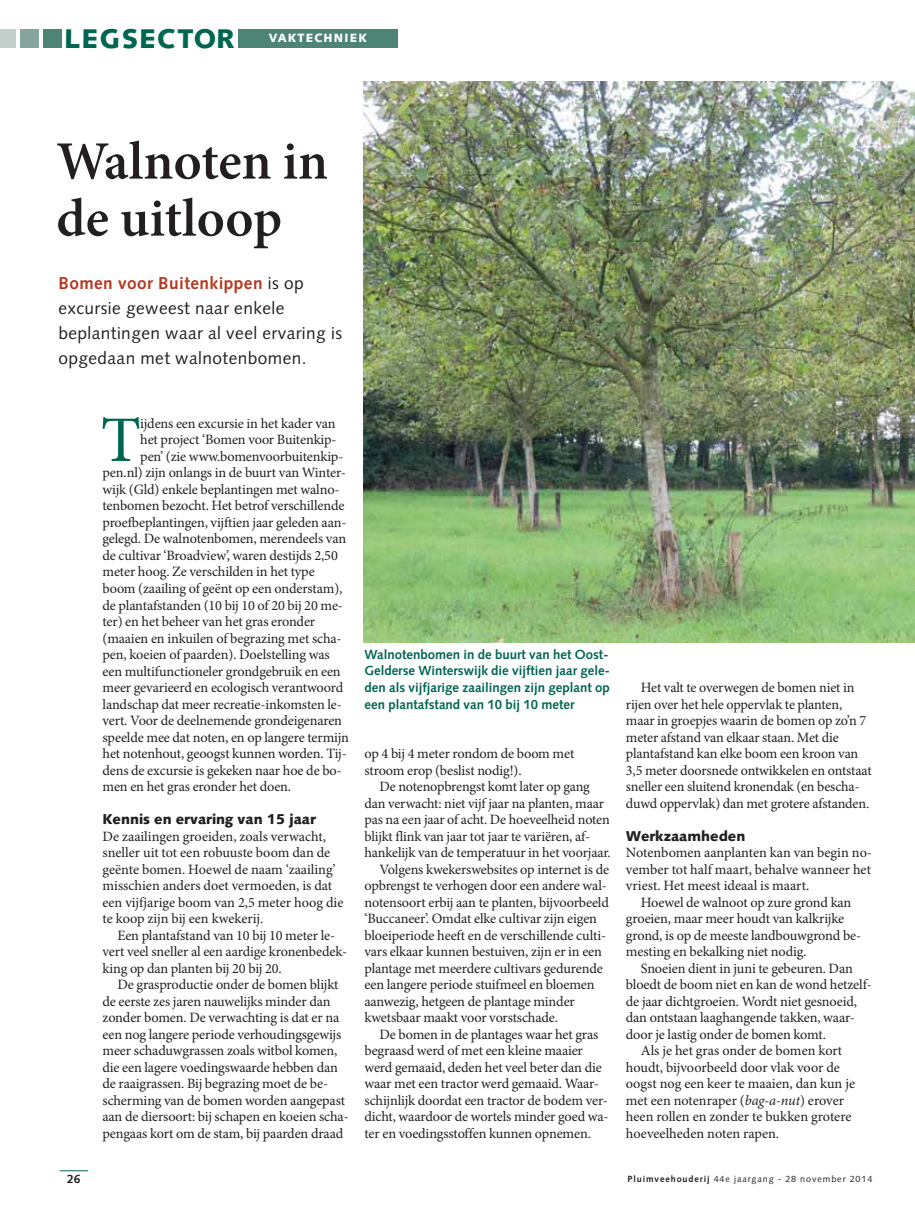
<style>
.page{position:relative;width:915px;height:1212px;background:#fff}
.page>*{position:absolute;margin:0;border:0;box-sizing:border-box;transform-origin:0 0}
.t1{font:64.95px "Minion Pro";color:#006651}
.t2{font:600 54px/57px "Minion Pro";color:#231f20}
.t3{font:900 27px "Syntax LT Std";letter-spacing:.035em;color:#006651}
.t4{font:17.25px/24.8px "Syntax LT Std";letter-spacing:.025em;color:#231f20}
.t5{font:14.25px/16.5px "Minion Pro";letter-spacing:-.01em;color:#231f20}
.t6{font:900 14.25px "Syntax LT Std";color:#231f20}
.t7{font:700 13.2px/16.5px "Syntax LT Std";color:#006651;text-align:justify}
.t8{font:900 12px "Syntax LT Std";letter-spacing:.1em;color:#fff}
.t9{font:700 12px "Syntax LT Std";color:#231f20}
.t10{font:9px "Syntax LT Std";letter-spacing:.1em;color:#231f20}
.s1{font-weight:700;color:#b5391e}
.s2{font-style:italic}
.s3{font-weight:700}
</style>
<div class="page">
<div style="left:238px;top:29px;width:159px;height:19px;background:#4d8476"></div>
<div style="left:43px;top:29px;width:19px;height:19px;background:#4d8476"></div>
<div style="left:20px;top:29px;width:19px;height:19px;background:#86a59c"></div>
<div style="left:0;top:29px;width:16px;height:19px;background:#c2cfcb"></div>
<svg style="left:59px;top:1170px;width:29px;height:1px"></svg>
<img style="left:363px;top:81px;width:551px;height:561px">
<h3 class="t3" style="left:64px;top:26px;width:172px">LEGSECTOR</h3>
<p class="t8" style="left:269px;top:32px;width:100px">VAKTECHNIEK</p>
<h2 class="t2" style="left:56px;top:131px;width:273px">Walnoten in de uitloop</h2>
<p class="t4" style="left:58px;top:272px;width:285px"><span class="s1">Bomen voor Buitenkippen</span> is op excursie geweest naar enkele beplantingen waar al veel ervaring is opgedaan met walnotenbomen.</p>
<h1 class="t1" style="left:101px;top:415px;width:42px">T</h1>
<p class="t5" style="left:140px;top:416px;width:197px">ijdens een excursie in het kader van</p>
<p class="t5" style="left:140px;top:433px;width:198px">het project ‘Bomen voor Buitenkip-</p>
<p class="t5" style="left:140px;top:449px;width:204px">pen’ (zie www.bomenvoorbuitenkip-</p>
<p class="t5" style="left:102px;top:466px;width:245px">pen.nl) zijn onlangs in de buurt van Winter-</p>
<p class="t5" style="left:102px;top:482px;width:238px">wijk (Gld) enkele beplantingen met walno-</p>
<p class="t5" style="left:102px;top:499px;width:243px">tenbomen bezocht. Het betrof verschillende</p>
<p class="t5" style="left:102px;top:515px;width:245px">proefbeplantingen, vijftien jaar geleden aan-</p>
<p class="t5" style="left:102px;top:532px;width:245px">gelegd. De walnotenbomen, merendeels van</p>
<p class="t5" style="left:102px;top:548px;width:237px">de cultivar ‘Broadview’, waren destijds 2,50</p>
<p class="t5" style="left:102px;top:565px;width:214px">meter hoog. Ze verschilden in het type</p>
<p class="t5" style="left:102px;top:581px;width:241px">boom (zaailing of geënt op een onderstam),</p>
<p class="t5" style="left:102px;top:598px;width:242px">de plantafstanden (10 bij 10 of 20 bij 20 me-</p>
<p class="t5" style="left:102px;top:614px;width:214px">ter) en het beheer van het gras eronder</p>
<p class="t5" style="left:102px;top:631px;width:240px">(maaien en inkuilen of begrazing met scha-</p>
<p class="t5" style="left:102px;top:647px;width:229px">pen, koeien of paarden). Doelstelling was</p>
<p class="t5" style="left:102px;top:664px;width:239px">een multifunctioneler grondgebruik en een</p>
<p class="t5" style="left:102px;top:680px;width:242px">meer gevarieerd en ecologisch verantwoord</p>
<p class="t5" style="left:102px;top:697px;width:241px">landschap dat meer recreatie-inkomsten le-</p>
<p class="t5" style="left:102px;top:713px;width:241px">vert. Voor de deelnemende grondeigenaren</p>
<p class="t5" style="left:102px;top:730px;width:248px">speelde mee dat noten, en op langere termijn</p>
<p class="t5" style="left:102px;top:746px;width:246px">het notenhout, geoogst kunnen worden. Tij-</p>
<p class="t5" style="left:102px;top:763px;width:241px">dens de excursie is gekeken naar hoe de bo-</p>
<p class="t5" style="left:102px;top:779px;width:190px">men en het gras eronder het doen.</p>
<p class="t6" style="left:102px;top:812px;width:215px">Kennis en ervaring van 15 jaar</p>
<p class="t5" style="left:102px;top:829px;width:242px">De zaailingen groeiden, zoals verwacht, sneller uit tot een robuuste boom dan de geënte bomen. Hoewel de naam ‘zaailing’ misschien anders doet vermoeden, is dat een vijfjarige boom van 2,5 meter hoog die te koop zijn bij een kwekerij.</p>
<p class="t5" style="left:102px;top:928px;width:246px;text-indent:15px">Een plantafstand van 10 bij 10 meter le&shy;vert veel sneller al een aardige kronenbedek&shy;king op dan planten bij 20 bij 20.</p>
<p class="t5" style="left:102px;top:977px;width:248px;text-indent:15px">De grasproductie onder de bomen blijkt de eerste zes jaren nauwelijks minder dan zonder bomen. De verwachting is dat er na een nog langere periode verhoudingsgewijs meer schaduwgrassen zoals witbol komen, die een lagere voedingswaarde hebben dan de raaigrassen. Bij begrazing moet de be&shy;scherming van de bomen worden aangepast aan de diersoort: bij schapen en koeien scha&shy;pengaas kort om de stam, bij paarden draad</p>
<p class="t7" style="left:364px;top:647px;width:247px">Walnotenbomen in de buurt van het Oost-Gelderse Winterswijk die vijftien jaar gele&shy;den als vijfjarige zaailingen zijn geplant op een plantafstand van 10 bij 10 meter</p>
<p class="t5" style="left:364px;top:746px;width:211px">op 4 bij 4 meter rondom de boom met stroom erop (beslist nodig!).</p>
<p class="t5" style="left:379px;top:779px;width:212px">De notenopbrengst komt later op gang</p>
<p class="t5" style="left:364px;top:796px;width:241px">dan verwacht: niet vijf jaar na planten, maar</p>
<p class="t5" style="left:364px;top:812px;width:247px">pas na een jaar of acht. De hoeveelheid noten</p>
<p class="t5" style="left:364px;top:829px;width:227px">blijkt flink van jaar tot jaar te variëren, af-</p>
<p class="t5" style="left:364px;top:845px;width:248px">hankelijk van de temperatuur in het voorjaar.</p>
<p class="t5" style="left:379px;top:862px;width:231px">Volgens kwekerswebsites op internet is de</p>
<p class="t5" style="left:364px;top:878px;width:244px">opbrengst te verhogen door een andere wal-</p>
<p class="t5" style="left:364px;top:895px;width:246px">notensoort erbij aan te planten, bijvoorbeeld</p>
<p class="t5" style="left:364px;top:911px;width:234px">‘Buccaneer’. Omdat elke cultivar zijn eigen</p>
<p class="t5" style="left:364px;top:928px;width:243px">bloeiperiode heeft en de verschillende culti-</p>
<p class="t5" style="left:364px;top:944px;width:239px">vars elkaar kunnen bestuiven, zijn er in een</p>
<p class="t5" style="left:364px;top:961px;width:240px">plantage met meerdere cultivars gedurende</p>
<p class="t5" style="left:364px;top:977px;width:231px">een langere periode stuifmeel en bloemen</p>
<p class="t5" style="left:364px;top:994px;width:212px">aanwezig, hetgeen de plantage minder</p>
<p class="t5" style="left:364px;top:1010px;width:195px">kwetsbaar maakt voor vorstschade.</p>
<p class="t5" style="left:379px;top:1027px;width:220px">De bomen in de plantages waar het gras</p>
<p class="t5" style="left:364px;top:1043px;width:220px">begraasd werd of met een kleine maaier</p>
<p class="t5" style="left:364px;top:1060px;width:239px">werd gemaaid, deden het veel beter dan die</p>
<p class="t5" style="left:364px;top:1076px;width:236px">waar met een tractor werd gemaaid. Waar-</p>
<p class="t5" style="left:364px;top:1093px;width:245px">schijnlijk doordat een tractor de bodem ver-</p>
<p class="t5" style="left:364px;top:1109px;width:245px">dicht, waardoor de wortels minder goed wa-</p>
<p class="t5" style="left:364px;top:1126px;width:228px">ter en voedingsstoffen kunnen opnemen.</p>
<p class="t5" style="left:625px;top:680px;width:247px;text-indent:15px">Het valt te overwegen de bomen niet in rijen over het hele oppervlak te planten, maar in groepjes waarin de bomen op zo’n 7 meter afstand van elkaar staan. Met die plantafstand kan elke boom een kroon van 3,5 meter doorsnede ontwikkelen en ontstaat sneller een sluitend kronendak (en bescha&shy;duwd oppervlak) dan met grotere afstanden.</p>
<p class="t6" style="left:625px;top:828px;width:121px">Werkzaamheden</p>
<p class="t5" style="left:625px;top:845px;width:247px;text-align:justify">Notenbomen aanplanten kan van begin no&shy;vember tot half maart, behalve wanneer het vriest. Het meest ideaal is maart.</p>
<p class="t5" style="left:625px;top:895px;width:237px;text-indent:15px">Hoewel de walnoot op zure grond kan groeien, maar meer houdt van kalkrijke grond, is op de meeste landbouwgrond be&shy;mesting en bekalking niet nodig.</p>
<p class="t5" style="left:640px;top:961px;width:213px">Snoeien dient in juni te gebeuren. Dan</p>
<p class="t5" style="left:625px;top:977px;width:247px">bloedt de boom niet en kan de wond hetzelf-</p>
<p class="t5" style="left:625px;top:994px;width:232px">de jaar dichtgroeien. Wordt niet gesnoeid,</p>
<p class="t5" style="left:625px;top:1010px;width:230px">dan ontstaan laaghangende takken, waar-</p>
<p class="t5" style="left:625px;top:1027px;width:201px">door je lastig onder de bomen komt.</p>
<p class="t5" style="left:640px;top:1043px;width:203px">Als je het gras onder de bomen kort</p>
<p class="t5" style="left:625px;top:1060px;width:215px">houdt, bijvoorbeeld door vlak voor de</p>
<p class="t5" style="left:625px;top:1076px;width:230px">oogst nog een keer te maaien, dan kun je</p>
<p class="t5" style="left:625px;top:1093px;width:219px">met een notenraper (<span class="s2">bag-a-nut</span>) erover</p>
<p class="t5" style="left:625px;top:1109px;width:227px">heen rollen en zonder te bukken grotere</p>
<p class="t5" style="left:625px;top:1126px;width:155px">hoeveelheden noten rapen.</p>
<p class="t9" style="left:67px;top:1173px;width:15px">26</p>
<p class="t10" style="left:627px;top:1174px;width:246px"><span class="s3">Pluimveehouderij</span> 44e jaargang - 28 november 2014</p>
</div>
